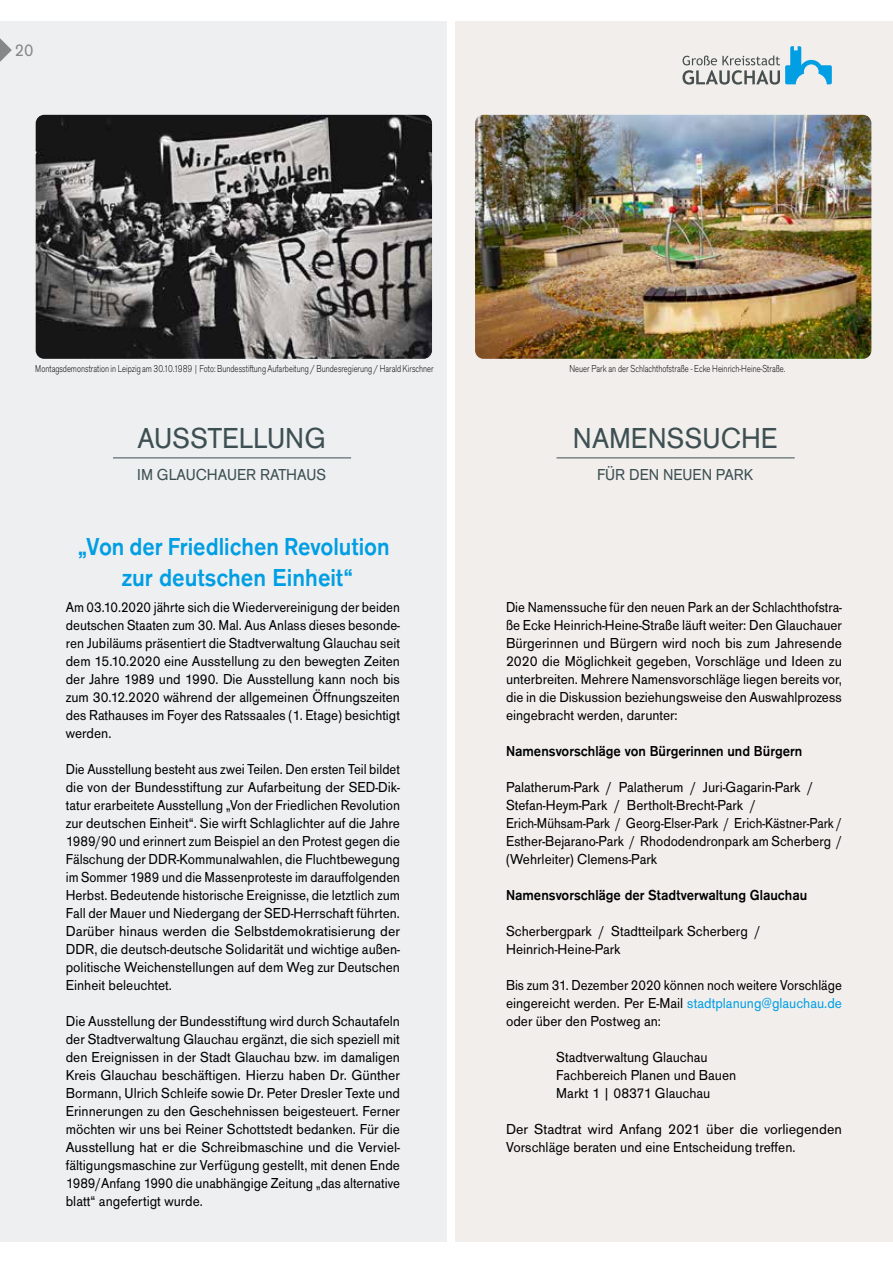
<style>
.page{position:relative;width:893px;height:1263px;background:#fff}
.page>*{position:absolute;margin:0;border:0;box-sizing:border-box;transform-origin:0 0}
.t1{font:30px "Ancona";color:#3d4f52;scale:.93 1}
.t2{font:600 25.5px/30.6px "Ancona";color:#009ee3;text-align:center;scale:.92 1}
.t3{font:18px "Ancona";color:#868786;scale:.93 1}
.t4{font:16.5px "Ancona";color:#3d4f52;scale:.93 1}
.t5{font:15px/18px "Ancona";color:#000;scale:.93 1}
.t6{font:15px/18px "Ancona";color:#000;text-align:justify;scale:.9 1}
.t7{font:15px/18px "Ancona";color:#000;text-align:justify;scale:.89 1}
.t8{font:15px/18px "Ancona";color:#000}
.t9{font:600 15px "Ancona";color:#000;scale:.93 1}
.t10{font:300 10.5px "Ancona";color:#000;scale:.82 1}
.s1{color:#009ee3}
</style>
<div class="page">
<div style="left:455px;top:21px;width:438px;height:1221px;background:#f1eeec"></div>
<div style="left:0;top:21px;width:446px;height:1221px;background:#edeff1"></div>
<img style="left:36px;top:115px;width:396px;height:244px">
<img style="left:475px;top:115px;width:396px;height:244px">
<svg style="left:682px;top:46px;width:150px;height:39px"></svg>
<hr style="left:113px;top:457px;width:238px;height:1px;background:#3d4f52">
<hr style="left:557px;top:457px;width:238px;height:1px;background:#3d4f52">
<svg style="left:0;top:38px;width:12px;height:24px"></svg>
<p class="t3" style="left:15px;top:40px;width:22px">20</p>
<p class="t10" style="left:35px;top:363px;width:487px">Montagsdemonstration in Leipzig am 30.10.1989 | Foto: Bundesstiftung Aufarbeitung / Bundesregierung / Harald Kirschner</p>
<p class="t10" style="left:569px;top:363px;width:265px">Neuer Park an der Schlachthofstraße - Ecke Heinrich-Heine-Straße.</p>
<h1 class="t1" style="left:137px;top:422px;width:204px">AUSSTELLUNG</h1>
<p class="t4" style="left:137px;top:465px;width:205px">IM GLAUCHAUER RATHAUS</p>
<h2 class="t2" style="left:78px;top:531px;width:341px">„Von der Friedlichen Revolution zur deutschen Einheit“</h2>
<p class="t6" style="left:66px;top:598px;width:373px">Am 03.10.2020 jährte sich die Wiedervereinigung der beiden deutschen Staaten zum 30. Mal. Aus Anlass dieses besonde&shy;ren Jubiläums präsentiert die Stadtverwaltung Glauchau seit dem 15.10.2020 eine Ausstellung zu den bewegten Zeiten der Jahre 1989 und 1990. Die Ausstellung kann noch bis zum 30.12.2020 während der allgemeinen Öffnungszeiten des Rathauses im Foyer des Ratssaales (1. Etage) besichtigt werden.</p>
<p class="t7" style="left:66px;top:760px;width:377px">Die Ausstellung besteht aus zwei Teilen. Den ersten Teil bildet die von der Bundesstiftung zur Aufarbeitung der SED-Dik&shy;tatur erarbeitete Ausstellung „Von der Friedlichen Revolution zur deutschen Einheit“. Sie wirft Schlaglichter auf die Jahre 1989/90 und erinnert zum Beispiel an den Protest gegen die Fälschung der DDR-Kommunalwahlen, die Fluchtbewegung im Sommer 1989 und die Massenproteste im darauffolgenden Herbst. Bedeutende historische Ereignisse, die letztlich zum Fall der Mauer und Niedergang der SED-Herrschaft führten.<br>Darüber hinaus werden die Selbstdemokratisierung der DDR, die deutsch-deutsche Solidarität und wichtige außen&shy;politische Weichenstellungen auf dem Weg zur Deutschen Einheit beleuchtet.</p>
<p class="t5" style="left:66px;top:1012px;width:361px;text-align:justify">Die Ausstellung der Bundesstiftung wird durch Schautafeln der Stadtverwaltung Glauchau ergänzt, die sich speziell mit den Ereignissen in der Stadt Glauchau bzw. im damaligen Kreis Glauchau beschäftigen. Hierzu haben Dr. Günther Bormann, Ulrich Schleife sowie Dr. Peter Dresler Texte und Erinnerungen zu den Geschehnissen beigesteuert. Ferner möchten wir uns bei Reiner Schottstedt bedanken. Für die Ausstellung hat er die Schreibmaschine und die Verviel&shy;fältigungsmaschine zur Verfügung gestellt, mit denen Ende 1989/Anfang 1990 die unabhängige Zeitung „das alternative blatt“ angefertigt wurde.</p>
<h1 class="t1" style="left:573px;top:422px;width:222px">NAMENSSUCHE</h1>
<p class="t4" style="left:597px;top:465px;width:169px">FÜR DEN NEUEN PARK</p>
<p class="t6" style="left:506px;top:598px;width:375px">Die Namenssuche für den neuen Park an der Schlachthofstra&shy;ße Ecke Heinrich-Heine-Straße läuft weiter: Den Glauchauer Bürgerinnen und Bürgern wird noch bis zum Jahresende 2020 die Möglichkeit gegeben, Vorschläge und Ideen zu unterbreiten. Mehrere Namensvorschläge liegen bereits vor, die in die Diskussion beziehungsweise den Auswahlprozess eingebracht werden, darunter:</p>
<p class="t9" style="left:506px;top:743px;width:320px">Namensvorschläge von Bürgerinnen und Bürgern</p>
<p class="t5" style="left:506px;top:778px;width:363px">Palatherum-Park / Palatherum / Juri-Gagarin-Park / Stefan-Heym-Park / Bertholt-Brecht-Park / Erich-Mühsam-Park / Georg-Elser-Park / Erich-Kästner-Park / Esther-Bejarano-Park / Rhododendronpark am Scherberg / (Wehrleiter) Clemens-Park</p>
<p class="t9" style="left:506px;top:887px;width:325px">Namensvorschläge der Stadtverwaltung Glauchau</p>
<p class="t5" style="left:506px;top:922px;width:275px">Scherbergpark / Stadtteilpark Scherberg /<br>Heinrich-Heine-Park</p>
<p class="t6" style="left:506px;top:976px;width:375px">Bis zum 31. Dezember 2020 können noch weitere Vorschläge eingereicht werden. Per E-Mail <span class="s1">stadtplanung@glauchau.de </span>oder über den Postweg an:</p>
<p class="t5" style="left:556px;top:1048px;width:195px">Stadtverwaltung Glauchau<br>Fachbereich Planen und Bauen<br>Markt 1 | 08371 Glauchau</p>
<p class="t8" style="left:506px;top:1120px;width:337px">Der Stadtrat wird Anfang 2021 über die vorliegenden<br>Vorschläge beraten und eine Entscheidung treffen.</p>
</div>
